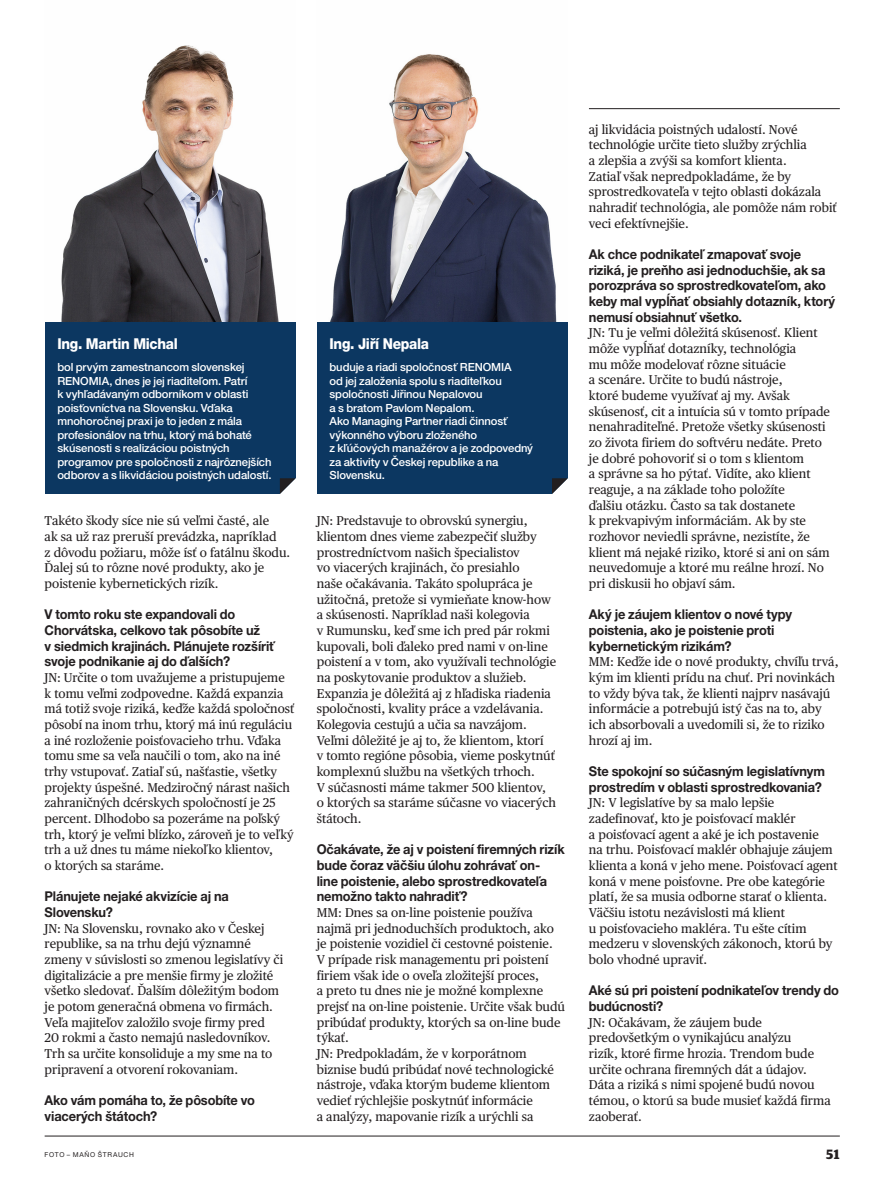
<style>
.page{position:relative;width:893px;height:1191px;background:#fff}
.page>*{position:absolute;margin:0;border:0;box-sizing:border-box;transform-origin:0 0}
.Kastlik-TL{font:800 15px "Helvetica Neue LT Pro";letter-spacing:-.02em;color:#fff;scale:.92 1}
._7otazka{font:700 13.5px/15.6px "Helvetica Neue LT Pro";letter-spacing:-.01em;color:#231f20;scale:.95 1}
.t1{font:700 13.5px "Guardian Egyp";color:#231f20}
._6odpoved{font:12.75px/15.6px "Publico Text";color:#231f20}
.Kastlik-TXT{font:500 11.25px/13.5px "Helvetica Neue LT Pro";letter-spacing:-.01em;color:#fff}
._9_foto_autor{font:6.75px "Helvetica Neue LT Pro";letter-spacing:.105em;color:#231f20}
</style>
<div class="page">
<hr style="left:45px;top:1135px;width:795px;height:1px;background:#231f20">
<hr style="left:589px;top:108px;width:251px;height:1px;background:#231f20">
<div style="left:45px;top:321px;width:251px;height:173px;background:#0c3761"></div>
<div style="left:317px;top:321px;width:251px;height:173px;background:#0c3761"></div>
<svg style="left:280px;top:478px;width:16px;height:16px"></svg>
<svg style="left:552px;top:478px;width:16px;height:16px"></svg>
<img style="left:61px;top:45px;width:218px;height:276px">
<img style="left:330px;top:54px;width:227px;height:267px">
<p class="Kastlik-TL" style="left:57px;top:335px;width:132px">Ing. Martin Michal</p>
<p class="Kastlik-TXT" style="left:57px;top:360px;width:216px">bol prvým zamestnancom slovenskej RENOMIA, dnes je jej riaditeľom. Patrí<br>k vyhľadávaným odborníkom v oblasti poisťovníctva na Slovensku. Vďaka mnohoročnej praxi je to jeden z mála profesionálov na trhu, ktorý má bohaté skúsenosti s realizáciou poistných programov pre spoločnosti z najrôznejších odborov a s likvidáciou poistných udalostí.</p>
<p class="_6odpoved" style="left:45px;top:512px;width:247px">Takéto škody síce nie sú veľmi časté, ale<br>ak sa už raz preruší prevádzka, napríklad<br>z dôvodu požiaru, môže ísť o fatálnu škodu.<br>Ďalej sú to rôzne nové produkty, ako je poistenie kybernetických rizík.</p>
<p class="_7otazka" style="left:45px;top:606px;width:244px">V tomto roku ste expandovali do Chorvátska, celkovo tak pôsobíte už<br>v siedmich krajinách. Plánujete rozšíriť svoje podnikanie aj do ďalších?</p>
<p class="_6odpoved" style="left:45px;top:669px;width:251px">JN: Určite o tom uvažujeme a pristupujeme k tomu veľmi zodpovedne. Každá expanzia má totiž svoje riziká, keďže každá spoločnosť pôsobí na inom trhu, ktorý má inú reguláciu a iné rozloženie poisťovacieho trhu. Vďaka tomu sme sa veľa naučili o tom, ako na iné trhy vstupovať. Zatiaľ sú, našťastie, všetky projekty úspešné. Medziročný nárast našich zahraničných dcérskych spoločností je 25 percent. Dlhodobo sa pozeráme na poľský trh, ktorý je veľmi blízko, zároveň je to veľký trh a už dnes tu máme niekoľko klientov,<br>o ktorých sa staráme.</p>
<p class="_7otazka" style="left:45px;top:888px;width:196px">Plánujete nejaké akvizície aj na<br>Slovensku?</p>
<p class="_6odpoved" style="left:45px;top:919px;width:240px">JN: Na Slovensku, rovnako ako v Českej republike, sa na trhu dejú významné zmeny v súvislosti so zmenou legislatívy či digitalizácie a pre menšie firmy je zložité všetko sledovať. Ďalším dôležitým bodom je potom generačná obmena vo firmách.<br>Veľa majiteľov založilo svoje firmy pred<br>20 rokmi a často nemajú nasledovníkov.<br>Trh sa určite konsoliduje a my sme na to pripravení a otvorení rokovaniam.</p>
<p class="_7otazka" style="left:45px;top:1092px;width:223px">Ako vám pomáha to, že pôsobíte vo viacerých štátoch?</p>
<p class="Kastlik-TL" style="left:330px;top:335px;width:110px">Ing. Jiří Nepala</p>
<p class="Kastlik-TXT" style="left:330px;top:360px;width:205px">buduje a riadi spoločnosť RENOMIA<br>od jej založenia spolu s riaditeľkou spoločnosti Jiřinou Nepalovou<br>a s bratom Pavlom Nepalom.<br>Ako Managing Partner riadi činnosť výkonného výboru zloženého<br>z kľúčových manažérov a je zodpovedný za aktivity v Českej republike a na<br>Slovensku.</p>
<p class="_6odpoved" style="left:317px;top:512px;width:241px">JN: Predstavuje to obrovskú synergiu, klientom dnes vieme zabezpečiť služby prostredníctvom našich špecialistov<br>vo viacerých krajinách, čo presiahlo<br>naše očakávania. Takáto spolupráca je užitočná, pretože si vymieňate know-how a skúsenosti. Napríklad naši kolegovia<br>v Rumunsku, keď sme ich pred pár rokmi kupovali, boli ďaleko pred nami v on-line poistení a v tom, ako využívali technológie na poskytovanie produktov a služieb.<br>Expanzia je dôležitá aj z hľadiska riadenia spoločnosti, kvality práce a vzdelávania.<br>Kolegovia cestujú a učia sa navzájom.<br>Veľmi dôležité je aj to, že klientom, ktorí<br>v tomto regióne pôsobia, vieme poskytnúť komplexnú službu na všetkých trhoch.<br>V súčasnosti máme takmer 500 klientov, o ktorých sa staráme súčasne vo viacerých štátoch.</p>
<p class="_7otazka" style="left:317px;top:841px;width:263px">Očakávate, že aj v poistení firemných rizík bude čoraz väčšiu úlohu zohrávať on&shy;line poistenie, alebo sprostredkovateľa nemožno takto nahradiť?</p>
<p class="_6odpoved" style="left:317px;top:904px;width:250px">MM: Dnes sa on-line poistenie používa najmä pri jednoduchších produktoch, ako je poistenie vozidiel či cestovné poistenie.<br>V prípade risk managementu pri poistení firiem však ide o oveľa zložitejší proces,<br>a preto tu dnes nie je možné komplexne prejsť na on-line poistenie. Určite však budú pribúdať produkty, ktorých sa on-line bude týkať.</p>
<p class="_6odpoved" style="left:317px;top:1044px;width:239px">JN: Predpokladám, že v korporátnom biznise budú pribúdať nové technologické nástroje, vďaka ktorým budeme klientom vedieť rýchlejšie poskytnúť informácie<br>a analýzy, mapovanie rizík a urýchli sa</p>
<p class="_6odpoved" style="left:589px;top:121px;width:249px">aj likvidácia poistných udalostí. Nové technológie určite tieto služby zrýchlia<br>a zlepšia a zvýši sa komfort klienta.<br>Zatiaľ však nepredpokladáme, že by sprostredkovateľa v tejto oblasti dokázala nahradiť technológia, ale pomôže nám robiť veci efektívnejšie.</p>
<p class="_7otazka" style="left:589px;top:246px;width:261px">Ak chce podnikateľ zmapovať svoje riziká, je preňho asi jednoduchšie, ak sa porozpráva so sprostredkovateľom, ako keby mal vypĺňať obsiahly dotazník, ktorý nemusí obsiahnuť všetko.</p>
<p class="_6odpoved" style="left:589px;top:324px;width:243px">JN: Tu je veľmi dôležitá skúsenosť. Klient môže vypĺňať dotazníky, technológia<br>mu môže modelovať rôzne situácie<br>a scenáre. Určite to budú nástroje,<br>ktoré budeme využívať aj my. Avšak skúsenosť, cit a intuícia sú v tomto prípade nenahraditeľné. Pretože všetky skúsenosti zo života firiem do softvéru nedáte. Preto je dobré pohovoriť si o tom s klientom<br>a správne sa ho pýtať. Vidíte, ako klient reaguje, a na základe toho položíte<br>ďalšiu otázku. Často sa tak dostanete<br>k prekvapivým informáciám. Ak by ste rozhovor neviedli správne, nezistíte, že klient má nejaké riziko, ktoré si ani on sám neuvedomuje a ktoré mu reálne hrozí. No pri diskusii ho objaví sám.</p>
<p class="_7otazka" style="left:589px;top:606px;width:215px">Aký je záujem klientov o nové typy poistenia, ako je poistenie proti kybernetickým rizikám?</p>
<p class="_6odpoved" style="left:589px;top:653px;width:251px">MM: Keďže ide o nové produkty, chvíľu trvá, kým im klienti prídu na chuť. Pri novinkách to vždy býva tak, že klienti najprv nasávajú informácie a potrebujú istý čas na to, aby ich absorbovali a uvedomili si, že to riziko hrozí aj im.</p>
<p class="_7otazka" style="left:589px;top:763px;width:250px">Ste spokojní so súčasným legislatívnym prostredím v oblasti sprostredkovania?</p>
<p class="_6odpoved" style="left:589px;top:794px;width:250px">JN: V legislatíve by sa malo lepšie zadefinovať, kto je poisťovací maklér<br>a poisťovací agent a aké je ich postavenie<br>na trhu. Poisťovací maklér obhajuje záujem klienta a koná v jeho mene. Poisťovací agent koná v mene poisťovne. Pre obe kategórie platí, že sa musia odborne starať o klienta.<br>Väčšiu istotu nezávislosti má klient<br>u poisťovacieho makléra. Tu ešte cítim medzeru v slovenských zákonoch, ktorú by bolo vhodné upraviť.</p>
<p class="_7otazka" style="left:589px;top:982px;width:265px">Aké sú pri poistení podnikateľov trendy do budúcnosti?</p>
<p class="_6odpoved" style="left:589px;top:1013px;width:243px">JN: Očakávam, že záujem bude predovšetkým o vynikajúcu analýzu<br>rizík, ktoré firme hrozia. Trendom bude určite ochrana firemných dát a údajov.<br>Dáta a riziká s nimi spojené budú novou témou, o ktorú sa bude musieť každá firma zaoberať.</p>
<p class="_9_foto_autor" style="left:45px;top:1150px;width:91px">FOTO – MAŇO ŠTRAUCH</p>
<p class="t1" style="left:826px;top:1144px;width:15px">51</p>
</div>
